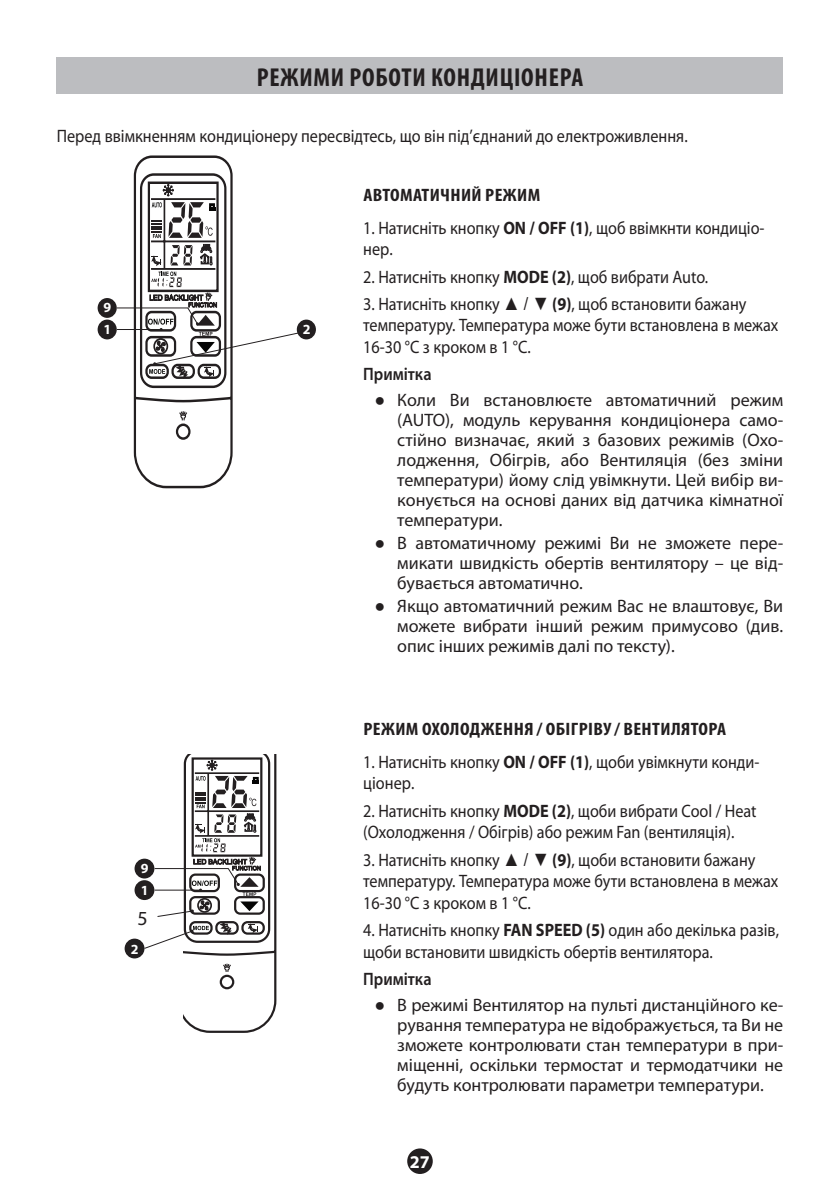
<style>
.page{position:relative;width:840px;height:1191px;background:#fff}
.page>*{position:absolute;margin:0;border:0;box-sizing:border-box;transform-origin:0 0}
.t1{font:700 condensed 26px "Myriad Pro";letter-spacing:.03em;color:#231f20}
.t2{font:20px "Myriad Pro";color:#231f20}
.t3{font:18px/20px "Myriad Pro";color:#231f20;text-align:justify}
.t4{font:18px/21.6px "Myriad Pro";color:#231f20;scale:.9 1}
.t5{font:700 condensed 18px "Myriad Pro";letter-spacing:.02em;color:#231f20;scale:1.1 1}
.t6{font:600 18px "Myriad Pro";color:#231f20;scale:.9 1}
.t7{font:700 18px "Myriad Pro";color:#fff}
.t8{font:700 14px "Myriad Pro";color:#fff}
.s1{font-weight:700}
.s2{font-family:"Arial";font-weight:700}
.s3{font-family:"Arial"}
</style>
<div class="page">
<div style="left:407px;top:1148px;width:25px;height:26px;background:#231f20;border-radius:50%"></div>
<div style="left:57px;top:57px;width:725px;height:37px;background:#bcbdc0"></div>
<div style="left:98px;top:319px;width:19px;height:20px;background:#231f20;border-radius:50%"></div>
<div style="left:98px;top:298px;width:19px;height:20px;background:#231f20;border-radius:50%"></div>
<svg style="left:116px;top:155px;width:186px;height:334px"></svg>
<div style="left:296px;top:319px;width:20px;height:20px;background:#231f20;border-radius:50%"></div>
<div style="left:134px;top:880px;width:20px;height:20px;background:#231f20;border-radius:50%"></div>
<div style="left:134px;top:858px;width:20px;height:20px;background:#231f20;border-radius:50%"></div>
<div style="left:124px;top:938px;width:20px;height:20px;background:#231f20;border-radius:50%"></div>
<svg style="left:143px;top:754px;width:134px;height:279px"></svg>
<h1 class="t1" style="left:256px;top:61px;width:328px">РЕЖИМИ РОБОТИ КОНДИЦІОНЕРА</h1>
<p class="t4" style="left:57px;top:125px;width:702px">Перед ввімкненням кондиціонеру пересвідтесь, що він під’єднаний до електроживлення.</p>
<p class="t8" style="left:103px;top:298px;width:9px">9</p>
<p class="t8" style="left:103px;top:320px;width:9px">1</p>
<p class="t8" style="left:141px;top:859px;width:9px">9</p>
<p class="t8" style="left:141px;top:880px;width:9px">1</p>
<p class="t2" style="left:137px;top:906px;width:12px">5</p>
<p class="t8" style="left:131px;top:940px;width:9px">2</p>
<p class="t8" style="left:302px;top:320px;width:9px">2</p>
<p class="t5" style="left:363px;top:183px;width:162px">АВТОМАТИЧНИЙ РЕЖИМ</p>
<p class="t4" style="left:363px;top:216px;width:447px">1. Натисніть кнопку <span class="s1">ON / OFF (1)</span>, щоб ввімкнти кондиціо&shy;нер.</p>
<p class="t4" style="left:363px;top:265px;width:384px">2. Натисніть кнопку <span class="s1">MODE (2)</span>, щоб вибрати Auto.</p>
<p class="t4" style="left:363px;top:293px;width:462px">3. Натисніть кнопку <span class="s2">▲</span> <span class="s3">/</span> <span class="s2">▼</span> <span class="s1">(9)</span>, щоб встановити бажану температуру. Температура може бути встановлена в межах<br>16-30 °C з кроком в 1 °C.</p>
<p class="t6" style="left:363px;top:363px;width:77px">Примітка</p>
<p class="t3" style="left:397px;top:390px;width:387px;text-indent:-23px"><span class="s3">●</span> Коли Ви встановлюєте автоматичний режим (AUTO), модуль керування кондиціонера само&shy;стійно визначає, який з базових режимів (Охо&shy;лодження, Обігрів, або Вентиляція (без зміни температури) йому слід увімкнути. Цей вибір ви&shy;конується на основі даних від датчика кімнатної температури.</p>
<p class="t3" style="left:397px;top:532px;width:387px;text-indent:-23px"><span class="s3">●</span> В автоматичному режимі Ви не зможете пере&shy;микати швидкість обертів вентилятору – це від&shy;бувається автоматично.</p>
<p class="t3" style="left:397px;top:595px;width:387px;text-indent:-23px"><span class="s3">●</span> Якщо автоматичний режим Вас не влаштовує, Ви можете вибрати інший режим примусово (див. опис інших режимів далі по тексту).</p>
<p class="t5" style="left:363px;top:717px;width:331px">РЕЖИМ ОХОЛОДЖЕННЯ / ОБІГРІВУ / ВЕНТИЛЯТОРА</p>
<p class="t4" style="left:363px;top:750px;width:441px">1. Натисніть кнопку <span class="s1">ON / OFF (1)</span>, щоби увімкнути конди&shy;ціонер.</p>
<p class="t4" style="left:363px;top:799px;width:438px">2. Натисніть кнопку <span class="s1">MODE (2)</span>, щоби вибрати Cool / Heat (Охолодження / Обігрів) або режим Fan (вентиляція).</p>
<p class="t4" style="left:363px;top:848px;width:462px">3. Натисніть кнопку <span class="s2">▲</span> <span class="s3">/</span> <span class="s2">▼</span> <span class="s1">(9)</span>, щоби встановити бажану температуру. Температура може бути встановлена в межах<br>16-30 °C з кроком в 1 °C.</p>
<p class="t4" style="left:363px;top:919px;width:463px">4. Натисніть кнопку <span class="s1">FAN SPEED (5)</span> один або декілька разів, щоби встановити швидкість обертів вентилятора.</p>
<p class="t6" style="left:363px;top:967px;width:77px">Примітка</p>
<p class="t3" style="left:397px;top:994px;width:387px;text-indent:-23px"><span class="s3">●</span> В режимі Вентилятор на пульті дистанційного ке&shy;рування температура не відображується, та Ви не зможете контролювати стан температури в при&shy;міщенні, оскільки термостат и термодатчики не будуть контролювати параметри температури.</p>
<p class="t7" style="left:410px;top:1150px;width:21px">27</p>
</div>
